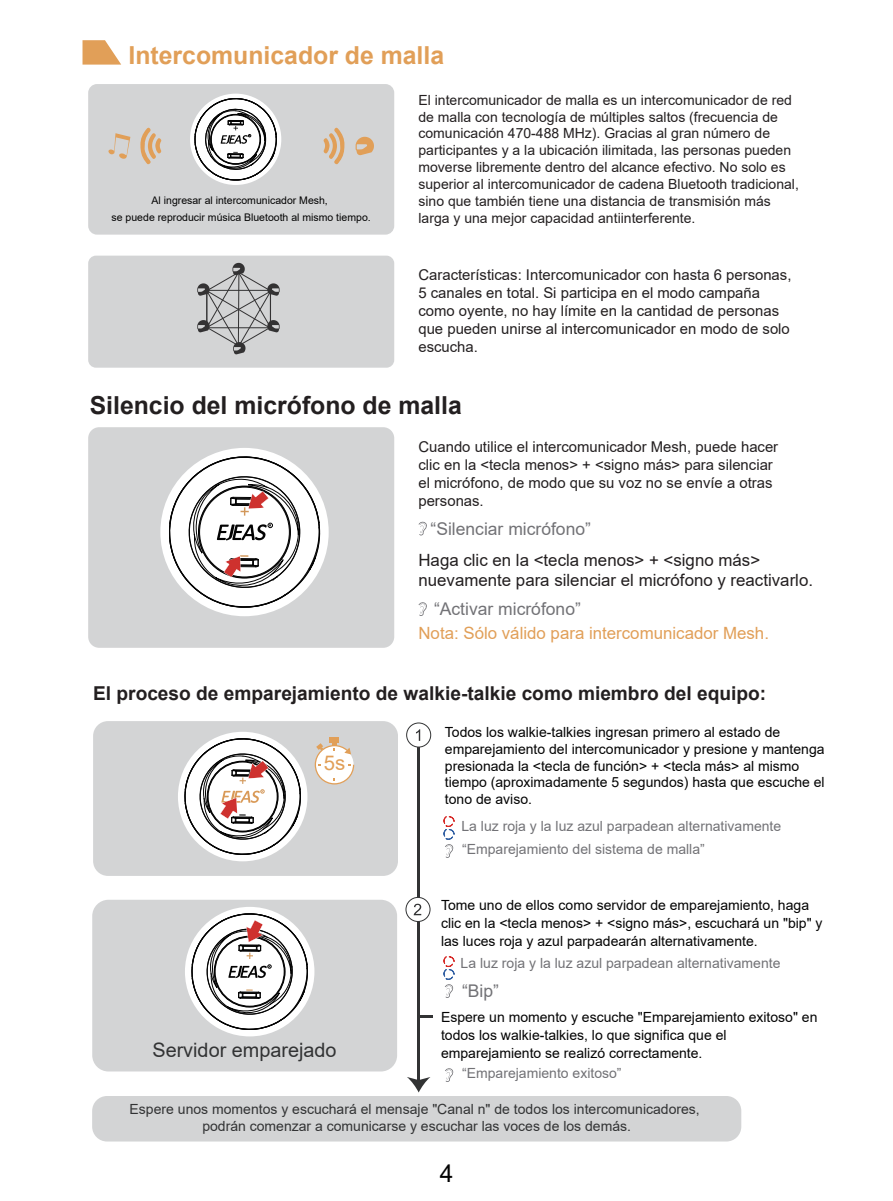
<style>
.page{position:relative;width:893px;height:1201px;background:#fff}
.page>*{position:absolute;margin:0;border:0;box-sizing:border-box;transform-origin:0 0}
.t1{font:700 24.85px "Arial";color:#231f20}
.t2{font:700 24.85px "Arial";color:#e19f58}
.t3{font:24.5px "Arial";color:#030303}
.t4{font:20.3px "Arial";color:#e19f58}
.t5{font:19.95px "Arial";color:#323334}
.t6{font:700 19.25px "Arial";color:#231f20}
.t7{font:17.5px "Arial";color:#727276}
.t8{font:16.8px/20.3px "Arial";color:#231f20}
.t9{font:16.8px "Arial";color:#e19f58}
.t10{font:15.05px/17.8px "Arial";color:#231f20}
.t11{font:14px/17.8px "Arial";color:#030303}
.t12{font:14px/16.8px "Arial";color:#231f20}
.t13{font:14px "Arial";color:#727276}
.t14{font:14px/16.8px "Arial";color:#323334;text-align:center}
.t15{font:10.5px/16.8px "Arial";color:#030303;text-align:center}
</style>
<div class="page">
<svg style="left:418px;top:521px;width:9px;height:14px"></svg>
<svg style="left:418px;top:602px;width:9px;height:14px"></svg>
<div style="left:88px;top:84px;width:306px;height:151px;background:#d3d4d5;border-radius:9px"></div>
<div style="left:88px;top:256px;width:306px;height:112px;background:#d3d4d5;border-radius:8px"></div>
<div style="left:88px;top:427px;width:306px;height:221px;background:#d3d4d5;border-radius:11px"></div>
<svg style="left:83px;top:40px;width:38px;height:25px"></svg>
<svg style="left:356px;top:137px;width:18px;height:18px"></svg>
<svg style="left:323px;top:127px;width:22px;height:38px"></svg>
<svg style="left:140px;top:127px;width:22px;height:38px"></svg>
<svg style="left:108px;top:133px;width:22px;height:26px"></svg>
<div style="left:93px;top:721px;width:305px;height:155px;background:#d3d4d5;border-radius:15px"></div>
<hr style="left:417px;top:728px;width:3px;height:353px;background:#323334">
<svg style="left:407px;top:1077px;width:23px;height:15px"></svg>
<svg style="left:406px;top:722px;width:25px;height:25px"></svg>
<div style="left:92px;top:899px;width:305px;height:172px;background:#d3d4d5;border-radius:16px"></div>
<svg style="left:405px;top:897px;width:26px;height:25px"></svg>
<svg style="left:445px;top:1068px;width:9px;height:14px"></svg>
<div style="left:92px;top:1096px;width:649px;height:45px;background:#d3d4d5;border-radius:15px"></div>
<svg style="left:443px;top:956px;width:12px;height:42px"></svg>
<svg style="left:443px;top:816px;width:12px;height:42px"></svg>
<div style="left:190px;top:94px;width:91px;height:91px;background:#fff;border-radius:50%"></div>
<svg style="left:192px;top:95px;width:85px;height:87px"></svg>
<div style="left:330px;top:737px;width:9px;height:5px;background:#e19f58"></div>
<svg style="left:315px;top:742px;width:39px;height:42px"></svg>
<div style="left:185px;top:906px;width:129px;height:130px;background:#fff;border-radius:50%"></div>
<svg style="left:188px;top:909px;width:120px;height:123px"></svg>
<div style="left:160px;top:448px;width:169px;height:168px;background:#fff;border-radius:50%"></div>
<svg style="left:165px;top:451px;width:156px;height:160px"></svg>
<div style="left:178px;top:731px;width:129px;height:130px;background:#fff;border-radius:50%"></div>
<svg style="left:181px;top:734px;width:120px;height:123px"></svg>
<svg style="left:420px;top:1015px;width:12px;height:2px"></svg>
<svg style="left:197px;top:263px;width:83px;height:91px"></svg>
<div style="left:206px;top:290px;width:65px;height:38px;border:1px solid #333233"></div>
<h1 class="t2" style="left:129px;top:38px;width:317px">Intercomunicador de malla</h1>
<p class="t15" style="left:112px;top:192px;width:261px">Al ingresar al intercomunicador Mesh,<br>se puede reproducir música Bluetooth al mismo tiempo.</p>
<p class="t12" style="left:418px;top:91px;width:382px">El intercomunicador de malla es un intercomunicador de red de malla con tecnología de múltiples saltos (frecuencia de comunicación 470-488 MHz). Gracias al gran número de participantes y a la ubicación ilimitada, las personas pueden moverse libremente dentro del alcance efectivo. No solo es superior al intercomunicador de cadena Bluetooth tradicional, sino que también tiene una distancia de transmisión más larga y una mejor capacidad antiinterferente.</p>
<p class="t10" style="left:418px;top:266px;width:375px">Características: Intercomunicador con hasta 6 personas, 5 canales en total. Si participa en el modo campaña como oyente, no hay límite en la cantidad de personas que pueden unirse al intercomunicador en modo de solo escucha.</p>
<h1 class="t1" style="left:90px;top:388px;width:374px">Silencio del micrófono de malla</h1>
<p class="t10" style="left:418px;top:438px;width:361px">Cuando utilice el intercomunicador Mesh, puede hacer clic en la &lt;tecla menos&gt; + &lt;signo más&gt; para silenciar el micrófono, de modo que su voz no se envíe a otras personas.</p>
<p class="t7" style="left:431px;top:517px;width:162px">“Silenciar micrófono”</p>
<p class="t8" style="left:418px;top:549px;width:396px">Haga clic en la &lt;tecla menos&gt; + &lt;signo más&gt; nuevamente para silenciar el micrófono y reactivarlo.</p>
<p class="t9" style="left:418px;top:622px;width:352px">Nota: Sólo válido para intercomunicador Mesh.</p>
<p class="t7" style="left:434px;top:597px;width:148px">“Activar micrófono”</p>
<h3 class="t6" style="left:93px;top:680px;width:674px">El proceso de emparejamiento de walkie-talkie como miembro del equipo:</h3>
<h3 class="t4" style="left:324px;top:749px;width:23px">5s</h3>
<h3 class="t5" style="left:152px;top:1036px;width:186px">Servidor emparejado</h3>
<p class="t11" style="left:445px;top:723px;width:381px;line-height:16.8px">Todos los walkie-talkies ingresan primero al estado de emparejamiento del intercomunicador y presione y mantenga presionada la &lt;tecla de función&gt; + &lt;tecla más&gt; al mismo tiempo (aproximadamente 5 segundos) hasta que escuche el tono de aviso.</p>
<p class="t13" style="left:462px;top:839px;width:244px">“Emparejamiento del sistema de malla”</p>
<p class="t13" style="left:461px;top:817px;width:321px">La luz roja y la luz azul parpadean alternativamente</p>
<p class="t11" style="left:441px;top:895px;width:383px">Tome uno de ellos como servidor de emparejamiento, haga clic en la &lt;tecla menos&gt; + &lt;signo más&gt;, escuchará un "bip" y las luces roja y azul parpadearán alternativamente.</p>
<p class="t13" style="left:461px;top:953px;width:321px">La luz roja y la luz azul parpadean alternativamente</p>
<p class="t7" style="left:462px;top:979px;width:38px">“Bip”</p>
<p class="t11" style="left:441px;top:1007px;width:378px">Espere un momento y escuche "Emparejamiento exitoso" en todos los walkie-talkies, lo que significa que el emparejamiento se realizó correctamente.</p>
<p class="t13" style="left:462px;top:1063px;width:161px">“Emparejamiento exitoso”</p>
<p class="t14" style="left:130px;top:1100px;width:572px">Espere unos momentos y escuchará el mensaje "Canal n" de todos los intercomunicadores, podrán comenzar a comunicarse y escuchar las voces de los demás.</p>
<h2 class="t3" style="left:440px;top:1156px;width:15px">4</h2>
</div>
